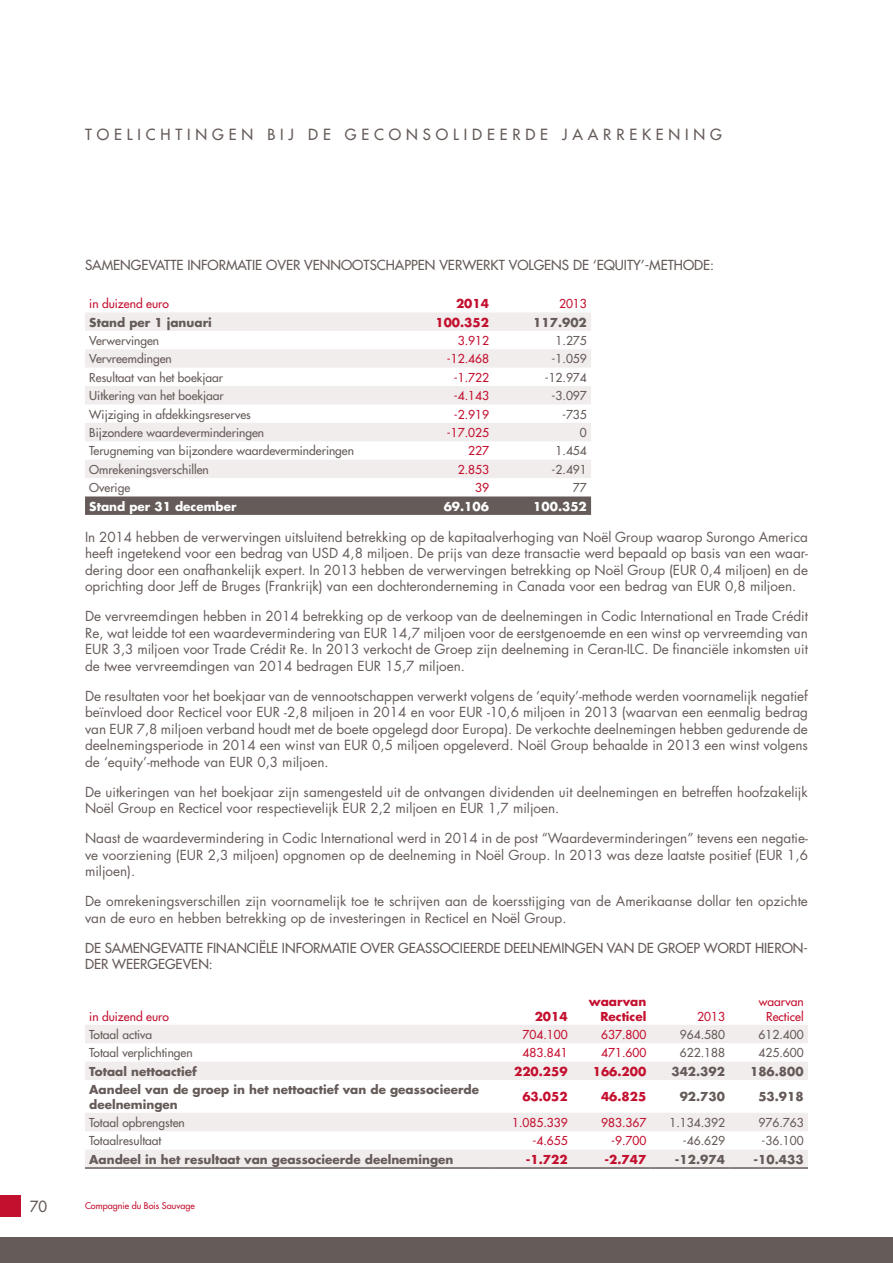
<style>
.page{position:relative;width:893px;height:1263px;background:#fff}
.page>*{position:absolute;margin:0;border:0;box-sizing:border-box;transform-origin:0 0}
.t1{font:500 15px "Futura Std";letter-spacing:.325em;color:#655b58}
.t2{font:13.5px/16.5px "Futura Std";color:#655b58;text-align:justify}
.t3{font:500 13.5px/16.5px "Futura Std";color:#655b58}
.t4{font:500 12px "Futura Std";color:#655b58}
.t5{font:700 12px/14.4px "Futura Std";color:#655b58}
.t6{font:500 12px/14.4px "Futura Std";color:#c3102f;text-align:right}
.t7{font:700 12px/14.4px "Futura Std";color:#c3102f;text-align:right}
.t8{font:700 12px "Futura Std";color:#fff}
.t9{font:500 9px "Futura Std";color:#c3102f}
</style>
<div class="page">
<div style="left:0;top:1237px;width:893px;height:26px;background:#655b58"></div>
<div style="left:0;top:1195px;width:21px;height:21px;background:#c3102f"></div>
<svg style="left:85px;top:312px;width:506px;height:166px;fill:#f1eded"></svg>
<svg style="left:85px;top:496px;width:506px;height:19px;background:#69605d"></svg>
<svg style="left:85px;top:1025px;width:723px;height:142px;fill:#f1eded"></svg>
<hr style="left:85px;top:1167px;width:408px;height:2px;background:#655b58">
<hr style="left:493px;top:1167px;width:79px;height:2px;background:#655b58">
<hr style="left:572px;top:1167px;width:79px;height:2px;background:#655b58">
<hr style="left:651px;top:1167px;width:78px;height:2px;background:#655b58">
<hr style="left:729px;top:1167px;width:79px;height:2px;background:#655b58">
<p class="t1" style="left:85px;top:125px;width:638px">TOELICHTINGEN BIJ DE GECONSOLIDEERDE JAARREKENING</p>
<p class="t3" style="left:85px;top:257px;width:631px">SAMENGEVATTE INFORMATIE OVER VENNOOTSCHAPPEN VERWERKT VOLGENS DE ‘EQUITY’-METHODE:</p>
<p class="t6" style="left:89px;top:297px;width:81px">in duizend euro</p>
<p class="t7" style="left:456px;top:296px;width:34px">2014</p>
<p class="t6" style="left:559px;top:297px;width:29px">2013</p>
<p class="t5" style="left:89px;top:315px;width:124px">Stand per 1 januari</p>
<p class="t7" style="left:435px;top:315px;width:55px">100.352</p>
<p class="t5" style="left:533px;top:315px;width:55px">117.902</p>
<p class="t4" style="left:89px;top:333px;width:71px">Verwervingen</p>
<p class="t6" style="left:458px;top:333px;width:33px">3.912</p>
<p class="t4" style="left:556px;top:333px;width:33px">1.275</p>
<p class="t4" style="left:89px;top:351px;width:84px">Vervreemdingen</p>
<p class="t6" style="left:447px;top:352px;width:44px">-12.468</p>
<p class="t4" style="left:552px;top:351px;width:37px">-1.059</p>
<p class="t4" style="left:89px;top:370px;width:135px">Resultaat van het boekjaar</p>
<p class="t6" style="left:454px;top:370px;width:37px">-1.722</p>
<p class="t4" style="left:545px;top:370px;width:44px">-12.974</p>
<p class="t4" style="left:89px;top:388px;width:136px">Uitkering van het boekjaar</p>
<p class="t6" style="left:454px;top:389px;width:37px">-4.143</p>
<p class="t4" style="left:552px;top:388px;width:37px">-3.097</p>
<p class="t4" style="left:89px;top:407px;width:163px">Wijziging in afdekkingsreserves</p>
<p class="t6" style="left:454px;top:407px;width:37px">-2.919</p>
<p class="t4" style="left:562px;top:407px;width:26px">-735</p>
<p class="t4" style="left:89px;top:425px;width:176px">Bijzondere waardeverminderingen</p>
<p class="t6" style="left:447px;top:425px;width:44px">-17.025</p>
<p class="t4" style="left:580px;top:425px;width:8px">0</p>
<p class="t4" style="left:89px;top:443px;width:266px">Terugneming van bijzondere waardeverminderingen</p>
<p class="t6" style="left:468px;top:444px;width:22px">227</p>
<p class="t4" style="left:556px;top:443px;width:33px">1.454</p>
<p class="t4" style="left:89px;top:462px;width:121px">Omrekeningsverschillen</p>
<p class="t6" style="left:458px;top:462px;width:33px">2.853</p>
<p class="t4" style="left:552px;top:462px;width:37px">-2.491</p>
<p class="t4" style="left:89px;top:480px;width:42px">Overige</p>
<p class="t6" style="left:475px;top:481px;width:15px">39</p>
<p class="t4" style="left:573px;top:480px;width:15px">77</p>
<p class="t8" style="left:89px;top:498px;width:149px">Stand per 31 december</p>
<p class="t8" style="left:444px;top:498px;width:47px">69.106</p>
<p class="t8" style="left:533px;top:498px;width:55px">100.352</p>
<p class="t2" style="left:85px;top:529px;width:724px">In 2014 hebben de verwervingen uitsluitend betrekking op de kapitaalverhoging van Noël Group waarop Surongo America heeft ingetekend voor een bedrag van USD 4,8 miljoen. De prijs van deze transactie werd bepaald op basis van een waar&shy;dering door een onafhankelijk expert. In 2013 hebben de verwervingen betrekking op Noël Group (EUR 0,4 miljoen) en de oprichting door Jeff de Bruges (Frankrijk) van een dochteronderneming in Canada voor een bedrag van EUR 0,8 miljoen.</p>
<p class="t2" style="left:85px;top:608px;width:724px">De vervreemdingen hebben in 2014 betrekking op de verkoop van de deelnemingen in Codic International en Trade Crédit Re, wat leidde tot een waardevermindering van EUR 14,7 miljoen voor de eerstgenoemde en een winst op vervreemding van EUR 3,3 miljoen voor Trade Crédit Re. In 2013 verkocht de Groep zijn deelneming in Ceran-ILC. De financiële inkomsten uit de twee vervreemdingen van 2014 bedragen EUR 15,7 miljoen.</p>
<p class="t2" style="left:85px;top:688px;width:724px">De resultaten voor het boekjaar van de vennootschappen verwerkt volgens de ‘equity’-methode werden voornamelijk negatief beïnvloed door Recticel voor EUR -2,8 miljoen in 2014 en voor EUR -10,6 miljoen in 2013 (waarvan een eenmalig bedrag van EUR 7,8 miljoen verband houdt met de boete opgelegd door Europa). De verkochte deelnemingen hebben gedurende de deelnemingsperiode in 2014 een winst van EUR 0,5 miljoen opgeleverd. Noël Group behaalde in 2013 een winst volgens de ‘equity’-methode van EUR 0,3 miljoen.</p>
<p class="t2" style="left:85px;top:784px;width:724px">De uitkeringen van het boekjaar zijn samengesteld uit de ontvangen dividenden uit deelnemingen en betreffen hoofzakelijk<br>Noël Group en Recticel voor respectievelijk EUR 2,2 miljoen en EUR 1,7 miljoen.</p>
<p class="t2" style="left:85px;top:830px;width:724px">Naast de waardevermindering in Codic International werd in 2014 in de post “Waardeverminderingen” tevens een negatie&shy;ve voorziening (EUR 2,3 miljoen) opgnomen op de deelneming in Noël Group. In 2013 was deze laatste positief (EUR 1,6 miljoen).</p>
<p class="t2" style="left:85px;top:893px;width:724px">De omrekeningsverschillen zijn voornamelijk toe te schrijven aan de koersstijging van de Amerikaanse dollar ten opzichte van de euro en hebben betrekking op de investeringen in Recticel en Noël Group.</p>
<p class="t3" style="left:85px;top:940px;width:724px">DE SAMENGEVATTE FINANCIËLE INFORMATIE OVER GEASSOCIEERDE DEELNEMINGEN VAN DE GROEP WORDT HIERON-<br>DER WEERGEGEVEN:</p>
<p class="t6" style="left:89px;top:1009px;width:81px">in duizend euro</p>
<p class="t7" style="left:535px;top:1009px;width:34px">2014</p>
<p class="t7" style="left:589px;top:994px;width:59px">waarvan<br>Recticel</p>
<p class="t6" style="left:697px;top:1009px;width:29px">2013</p>
<p class="t6" style="left:759px;top:994px;width:46px">waarvan<br>Recticel</p>
<p class="t4" style="left:89px;top:1027px;width:65px">Totaal activa</p>
<p class="t6" style="left:523px;top:1027px;width:47px">704.100</p>
<p class="t6" style="left:601px;top:1027px;width:47px">637.800</p>
<p class="t4" style="left:680px;top:1027px;width:47px">964.580</p>
<p class="t4" style="left:759px;top:1027px;width:47px">612.400</p>
<p class="t4" style="left:89px;top:1045px;width:105px">Totaal verplichtingen</p>
<p class="t6" style="left:523px;top:1046px;width:47px">483.841</p>
<p class="t6" style="left:601px;top:1046px;width:47px">471.600</p>
<p class="t4" style="left:680px;top:1045px;width:47px">622.188</p>
<p class="t4" style="left:759px;top:1045px;width:47px">425.600</p>
<p class="t5" style="left:89px;top:1064px;width:109px">Totaal nettoactief</p>
<p class="t7" style="left:514px;top:1064px;width:55px">220.259</p>
<p class="t7" style="left:593px;top:1064px;width:55px">166.200</p>
<p class="t5" style="left:671px;top:1064px;width:55px">342.392</p>
<p class="t5" style="left:750px;top:1064px;width:55px">186.800</p>
<p class="t5" style="left:89px;top:1082px;width:391px">Aandeel van de groep in het nettoactief van de geassocieerde deelnemingen</p>
<p class="t7" style="left:522px;top:1089px;width:47px">63.052</p>
<p class="t7" style="left:601px;top:1089px;width:47px">46.825</p>
<p class="t5" style="left:680px;top:1089px;width:47px">92.730</p>
<p class="t5" style="left:758px;top:1089px;width:47px">53.918</p>
<p class="t4" style="left:89px;top:1115px;width:97px">Totaal opbrengsten</p>
<p class="t6" style="left:512px;top:1115px;width:57px">1.085.339</p>
<p class="t6" style="left:601px;top:1115px;width:47px">983.367</p>
<p class="t4" style="left:669px;top:1115px;width:57px">1.134.392</p>
<p class="t4" style="left:758px;top:1115px;width:47px">976.763</p>
<p class="t4" style="left:89px;top:1133px;width:74px">Totaalresultaat</p>
<p class="t6" style="left:532px;top:1134px;width:37px">-4.655</p>
<p class="t6" style="left:611px;top:1134px;width:37px">-9.700</p>
<p class="t4" style="left:683px;top:1133px;width:44px">-46.629</p>
<p class="t4" style="left:761px;top:1133px;width:44px">-36.100</p>
<p class="t5" style="left:89px;top:1152px;width:366px">Aandeel in het resultaat van geassocieerde deelnemingen</p>
<p class="t7" style="left:526px;top:1152px;width:43px">-1.722</p>
<p class="t7" style="left:604px;top:1152px;width:43px">-2.747</p>
<p class="t5" style="left:675px;top:1152px;width:51px">-12.974</p>
<p class="t5" style="left:754px;top:1152px;width:51px">-10.433</p>
<p class="t1" style="left:30px;top:1197px;width:19px">70</p>
<p class="t9" style="left:85px;top:1200px;width:111px">Compagnie du Bois Sauvage</p>
</div>
